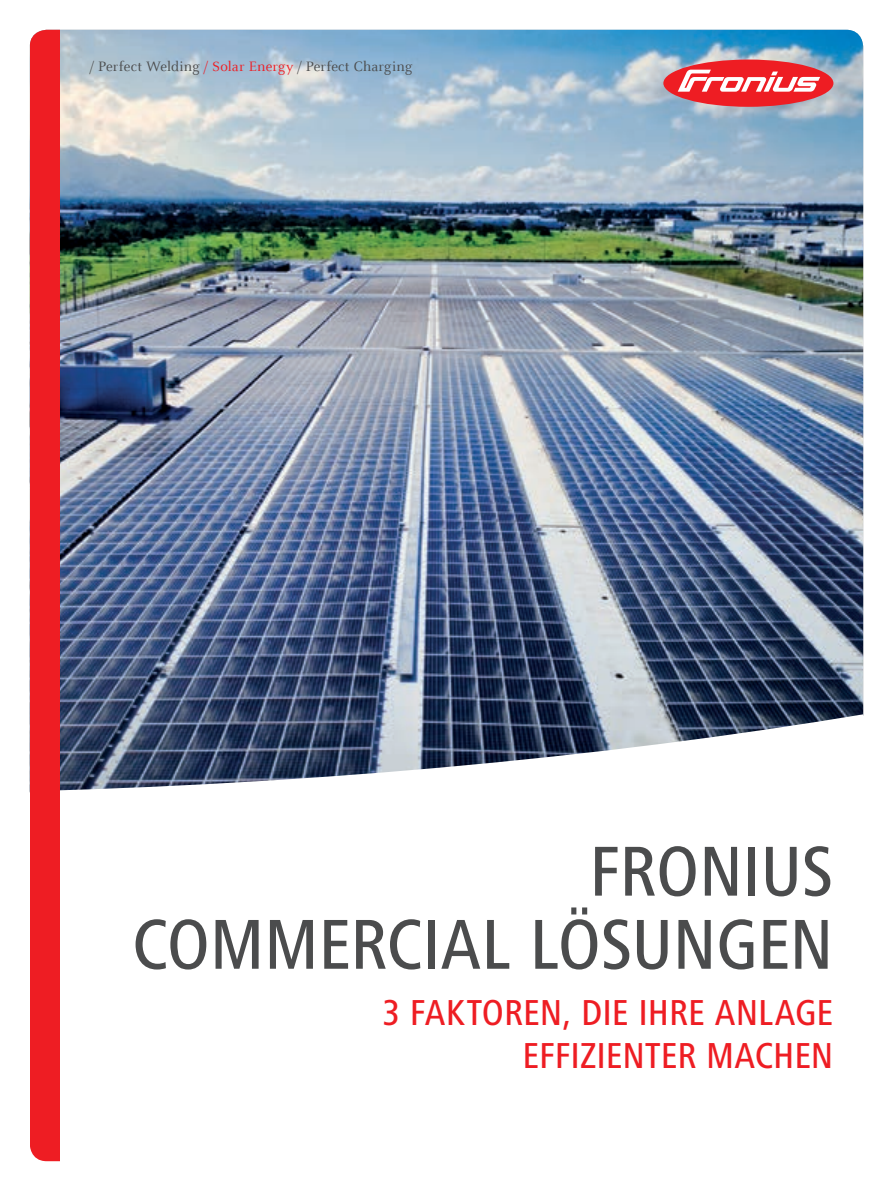
<style>
.page{position:relative;width:893px;height:1191px;background:#fff}
.page>*{position:absolute;margin:0;border:0;box-sizing:border-box;transform-origin:0 0}
.t1{font:500 condensed 73.05px/73.1px "Frutiger Next LTW1 G";letter-spacing:-.005em;color:#4b4c4d;text-align:right}
.t2{font:500 condensed 37.35px/43.7px "Frutiger Next LTW1 G";color:#ee1d23;text-align:right}
.t3{font:15px "Celeste Offc Pro";letter-spacing:.005em;color:#4b4c4d}
.s1{color:#ee1d23}
</style>
<div class="page">
<img style="left:60px;top:30px;width:803px;height:761px">
<div style="left:30px;top:30px;width:30px;height:1131px;background:#ee1d23"></div>
<div style="left:663px;top:60px;width:170px;height:47px;background:#ee1d23;border-radius:50%"></div>
<svg style="left:678px;top:70px;width:142px;height:22px"></svg>
<p class="t3" style="left:90px;top:57px;width:324px">/ Perfect Welding <span class="s1">/ Solar Energy</span> / Perfect Charging</p>
<h1 class="t1" style="left:132px;top:834px;width:703px">FRONIUS<br>COMMERCIAL LÖSUNGEN</h1>
<h2 class="t2" style="left:383px;top:990px;width:452px">3 FAKTOREN, DIE I HRE ANLAGE<br>EFFIZIENTER MACHEN</h2>
</div>
